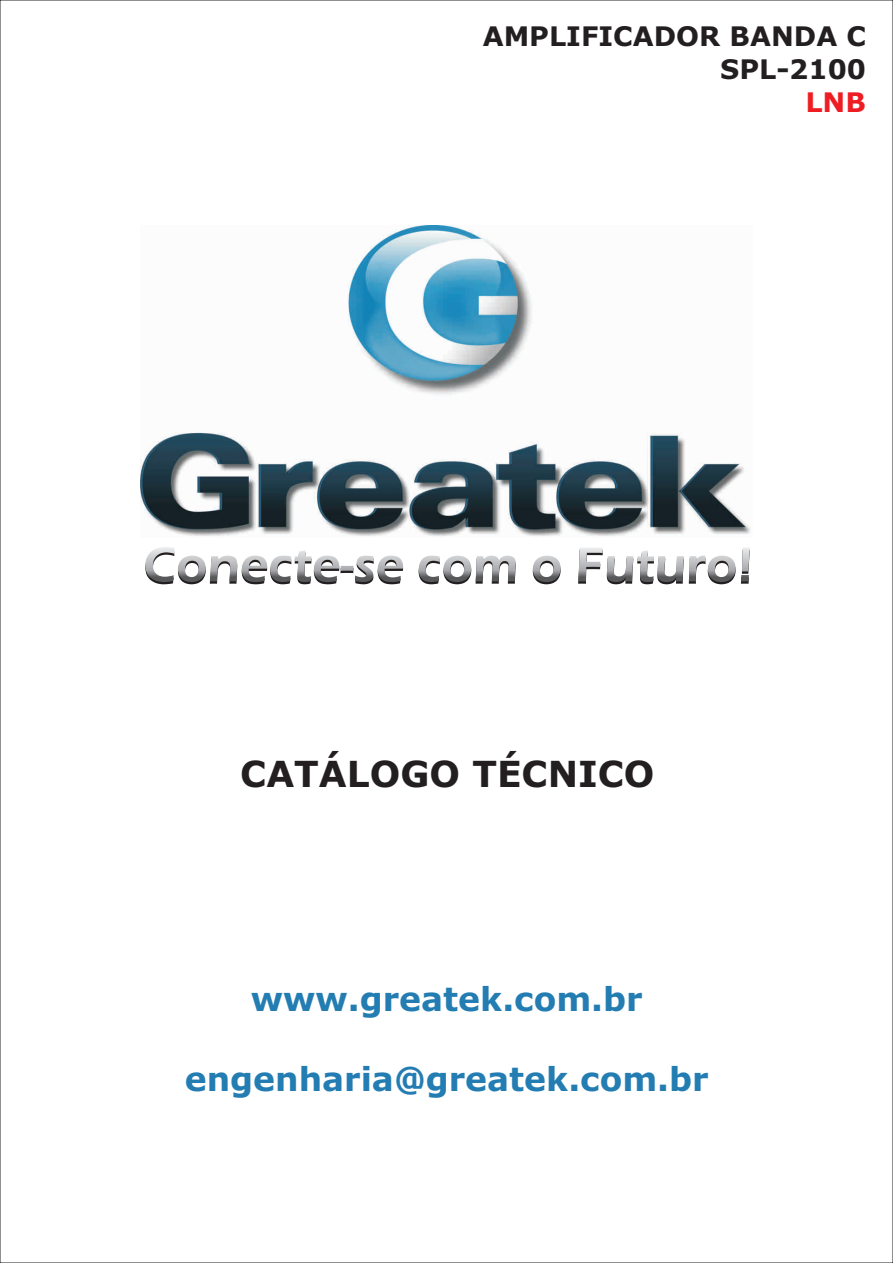
<style>
.page{position:relative;width:893px;height:1263px;background:#fff}
.page>*{position:absolute;margin:0;border:0;box-sizing:border-box;transform-origin:0 0}
.t1{font:600 50.7px "Eras ITC";color:#231f20}
.t2{font:700 36px "Verdana";color:#231f20}
.t3{font:700 33px "Verdana";color:#237db2}
.t4{font:700 27px/32.8px "Verdana";color:#231f20;text-align:right}
.t5{font:700 27px "Verdana";color:#ee1d23}
</style>
<div class="page">
<img style="left:141px;top:225px;width:610px;height:312px">
<svg style="left:145px;top:547px;width:605px;height:35px"></svg>
<p class="t4" style="left:483px;top:22px;width:385px">AMPLIFICADOR BANDA C<br>SPL-2100</p>
<p class="t5" style="left:805px;top:91px;width:62px">LNB</p>
<h1 class="t1" style="left:143px;top:549px;width:611px">Conecte-se com o Futuro!</h1>
<p class="t2" style="left:240px;top:759px;width:416px">CATÁLOGO TÉCNICO</p>
<p class="t3" style="left:251px;top:985px;width:393px">www.greatek.com.br</p>
<p class="t3" style="left:185px;top:1065px;width:525px">engenharia@greatek.com.br</p>
</div>
